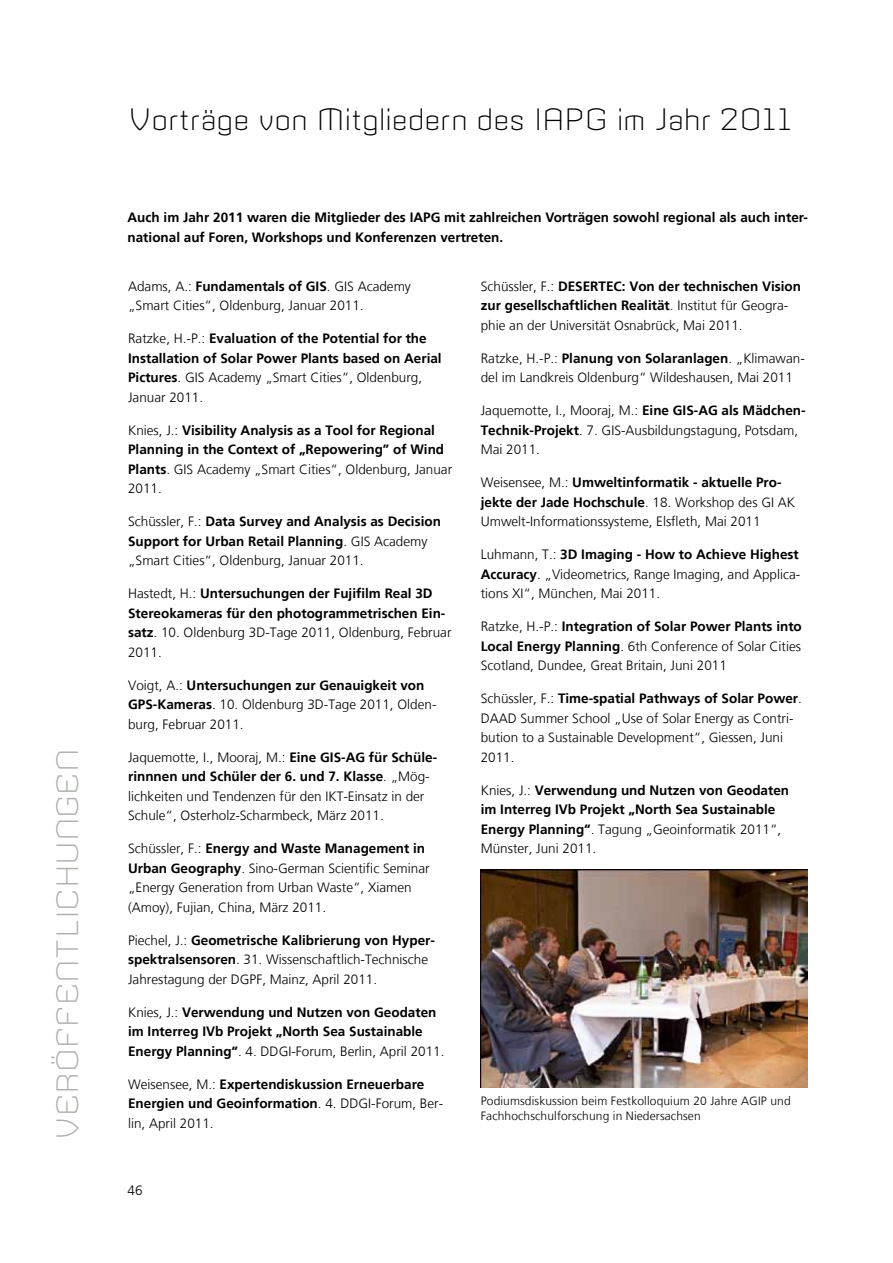
<style>
.page{position:relative;width:893px;height:1263px;background:#fff}
.page>*{position:absolute;margin:0;border:0;box-sizing:border-box;transform-origin:0 0}
.t1{font:300 30px "Armada";letter-spacing:-.005em;color:#000}
.t2{font:300 30px "Armada";letter-spacing:-.01em;color:#aaafa9}
.t3{font:300 13.5px/19.5px "NDS Frutiger";color:#000}
.t4{font:700 13.5px/19.5px "NDS Frutiger";color:#000}
.t5{font:300 12px/15px "NDS Frutiger";letter-spacing:.01em;color:#000}
.s1{font-weight:700}
.s2{font-weight:300}
</style>
<div class="page">
<img style="left:480px;top:869px;width:328px;height:218px">
<h1 class="t2" style="left:49px;top:1140px;width:393px;rotate:-90deg">VERÖFFENTLICHUNGEN</h1>
<h1 class="t1" style="left:128px;top:101px;width:665px">Vorträge von Mitgliedern des IAPG im Jahr 2011</h1>
<p class="t4" style="left:128px;top:208px;width:682px">Auch im Jahr 2011 waren die Mitglieder des IAPG mit zahlreichen Vorträgen sowohl regional als auch inter&shy;national auf Foren, Workshops und Konferenzen vertreten.</p>
<p class="t3" style="left:128px;top:277px;width:284px">Adams, A.: <span class="s1">Fundamentals of GIS</span>. GIS Academy „Smart Cities“, Oldenburg, Januar 2011.</p>
<p class="t4" style="left:128px;top:329px;width:315px"><span class="s2">Ratzke, H.-P.:</span> Evaluation of the Potential for the Installation of Solar Power Plants based on Aerial Pictures<span class="s2">. GIS Academy „Smart Cities“, Oldenburg, Januar 2011.</span></p>
<p class="t4" style="left:128px;top:420px;width:326px"><span class="s2">Knies, J.:</span> Visibility Analysis as a Tool for Regional Planning in the Context of „Repowering” of Wind Plants<span class="s2">. GIS Academy „Smart Cities“, Oldenburg, Januar 2011.</span></p>
<p class="t4" style="left:128px;top:512px;width:314px"><span class="s2">Schüssler, F.:</span> Data Survey and Analysis as Decision<br>Support for Urban Retail Planning<span class="s2">. GIS Academy „Smart Cities“, Oldenburg, Januar 2011.</span></p>
<p class="t4" style="left:128px;top:584px;width:325px"><span class="s2">Hastedt, H.:</span> Untersuchungen der Fujifilm Real 3D Stereokameras für den photogrammetrischen Ein&shy;satz<span class="s2">. 10. Oldenburg 3D-Tage 2011, Oldenburg, Februar 2011.</span></p>
<p class="t3" style="left:128px;top:675px;width:310px">Voigt, A.: <span class="s1">Untersuchungen zur Genauigkeit von<br>GPS-Kameras</span>. 10. Oldenburg 3D-Tage 2011, Olden&shy;burg, Februar 2011.</p>
<p class="t3" style="left:128px;top:747px;width:311px">Jaquemotte, I., Mooraj, M.: <span class="s1">Eine GIS-AG für Schüle&shy;rinnnen und Schüler der 6. und 7. Klasse</span>. „Mög&shy;lichkeiten und Tendenzen für den IKT-Einsatz in der Schule“, Osterholz-Scharmbeck, März 2011.</p>
<p class="t3" style="left:128px;top:839px;width:303px">Schüssler, F.: <span class="s1">Energy and Waste Management in Urban Geography</span>. Sino-German Scientific Seminar „Energy Generation from Urban Waste“, Xiamen (Amoy), Fujian, China, März 2011.</p>
<p class="t3" style="left:128px;top:930px;width:308px">Piechel, J.: <span class="s1">Geometrische Kalibrierung von Hyper&shy;spektralsensoren</span>. 31. Wissenschaftlich-Technische<br>Jahrestagung der DGPF, Mainz, April 2011.</p>
<p class="t4" style="left:128px;top:1002px;width:318px"><span class="s2">Knies, J.:</span> Verwendung und Nutzen von Geodaten im Interreg IVb Projekt „North Sea Sustainable<br>Energy Planning“<span class="s2">. 4. DDGI-Forum, Berlin, April 2011.</span></p>
<p class="t4" style="left:128px;top:1074px;width:317px"><span class="s2">Weisensee, M.:</span> Expertendiskussion Erneuerbare<br>Energien und Geoinformation<span class="s2">. 4. DDGI-Forum, Ber&shy;lin, April 2011.</span></p>
<p class="t3" style="left:128px;top:1181px;width:17px">46</p>
<p class="t3" style="left:481px;top:276px;width:322px">Schüssler, F.: <span class="s1">DESERTEC: Von der technischen Vision zur gesellschaftlichen Realität</span>. Institut für Geogra&shy;phie an der Universität Osnabrück, Mai 2011.</p>
<p class="t3" style="left:481px;top:348px;width:326px">Ratzke, H.-P.: <span class="s1">Planung von Solaranlagen</span>. „Klimawan&shy;del im Landkreis Oldenburg“ Wildeshausen, Mai 2011</p>
<p class="t3" style="left:481px;top:401px;width:326px">Jaquemotte, I., Mooraj, M.: <span class="s1">Eine GIS-AG als Mädchen-<br>Technik-Projekt</span>. 7. GIS-Ausbildungstagung, Potsdam,<br>Mai 2011.</p>
<p class="t3" style="left:481px;top:473px;width:316px">Weisensee, M.: <span class="s1">Umweltinformatik - aktuelle Pro&shy;jekte der Jade Hochschule</span>. 18. Workshop des GI AK<br>Umwelt-Informationssysteme, Elsfleth, Mai 2011</p>
<p class="t3" style="left:481px;top:545px;width:321px;text-align:justify">Luhmann, T.: <span class="s1">3D Imaging - How to Achieve Highest Accuracy</span>. „Videometrics, Range Imaging, and Applica&shy;tions XI“, München, Mai 2011.</p>
<p class="t3" style="left:481px;top:617px;width:323px;text-align:justify">Ratzke, H.-P.: <span class="s1">Integration of Solar Power Plants into Local Energy Planning</span>. 6th Conference of Solar Cities Scotland, Dundee, Great Britain, Juni 2011</p>
<p class="t3" style="left:481px;top:689px;width:323px">Schüssler, F.: <span class="s1">Time-spatial Pathways of Solar Power</span>.<br>DAAD Summer School „Use of Solar Energy as Contri&shy;bution to a Sustainable Development“, Giessen, Juni 2011.</p>
<p class="t4" style="left:481px;top:780px;width:310px"><span class="s2">Knies, J.:</span> Verwendung und Nutzen von Geodaten im Interreg IVb Projekt „North Sea Sustainable Energy Planning“<span class="s2">. Tagung „Geoinformatik 2011“, Münster, Juni 2011.</span></p>
<p class="t5" style="left:481px;top:1093px;width:311px">Podiumsdiskussion beim Festkolloquium 20 Jahre AGIP und<br>Fachhochschulforschung in Niedersachsen</p>
</div>
